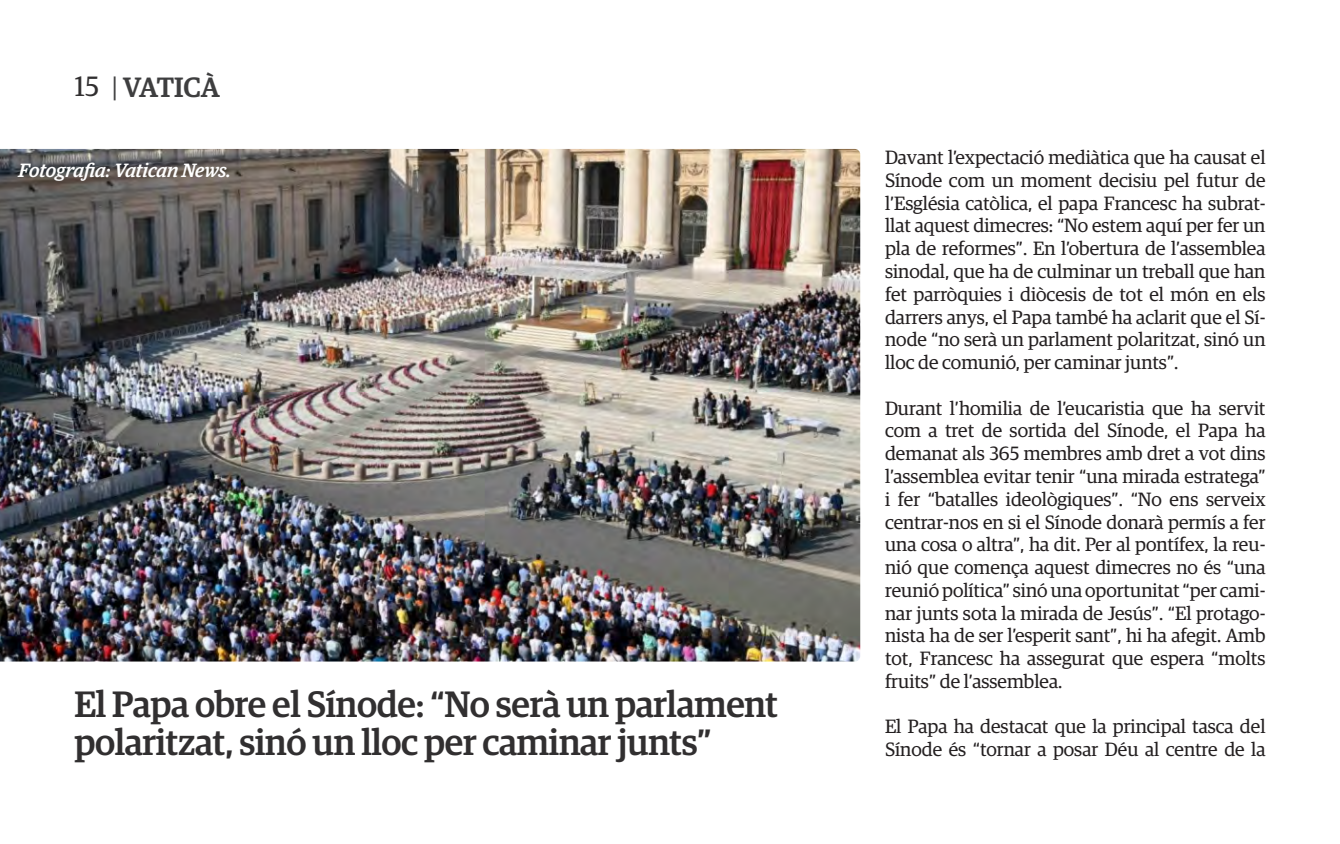
<style>
.page{position:relative;width:1340px;height:844px;background:#fff}
.page>*{position:absolute;margin:0;border:0;box-sizing:border-box;transform-origin:0 0}
.t1{font:500 36.75px "Guardian Egyp";letter-spacing:-.01em;color:#312f30}
.t2{font:500 28px "Guardian Egyp";letter-spacing:-.005em;color:#3e3e3f}
.t3{font:19.25px/22.8px "Guardian Egyp";color:#231f20;text-align:justify}
.t4{font:italic 500 19.25px "Guardian Egyp";color:#fff}
.s1{font-weight:400;color:#312f30}
.s2{font-weight:400}
</style>
<div class="page">
<img style="left:0;top:149px;width:860px;height:512px">
<h2 class="t2" style="left:74px;top:67px;width:147px"><span class="s1">15</span> <span class="s2">|</span> VATICÀ</h2>
<p class="t4" style="left:19px;top:156px;width:214px">Fotografia: Vatican News.</p>
<p class="t1" style="left:74px;top:677px;width:705px">El Papa obre el Sínode: “No serà un parlament</p>
<p class="t1" style="left:74px;top:716px;width:639px">polaritzat, sinó un lloc per caminar junts”</p>
<p class="t3" style="left:885px;top:145px;width:382px">Davant l’expectació mediàtica que ha causat el Sínode com un moment decisiu pel futur de l’Església catòlica, el papa Francesc ha subrat&shy;llat aquest dimecres: “No estem aquí per fer un pla de reformes”. En l’obertura de l’assemblea sinodal, que ha de culminar un treball que han fet parròquies i diòcesis de tot el món en els darrers anys, el Papa també ha aclarit que el Sí&shy;node “no serà un parlament polaritzat, sinó un lloc de comunió, per caminar junts”.</p>
<p class="t3" style="left:885px;top:395px;width:382px">Durant l’homilia de l’eucaristia que ha servit com a tret de sortida del Sínode, el Papa ha demanat als 365 membres amb dret a vot dins l’assemblea evitar tenir “una mirada estratega” i fer “batalles ideològiques”. “No ens serveix centrar-nos en si el Sínode donarà permís a fer una cosa o altra”, ha dit. Per al pontífex, la reu&shy;nió que comença aquest dimecres no és “una reunió política” sinó una oportunitat “per cami&shy;nar junts sota la mirada de Jesús”. “El protago&shy;nista ha de ser l’esperit sant”, hi ha afegit. Amb tot, Francesc ha assegurat que espera “molts fruits” de l’assemblea.</p>
<p class="t3" style="left:885px;top:714px;width:382px">El Papa ha destacat que la principal tasca del<br>Sínode és “tornar a posar Déu al centre de la</p>
</div>
